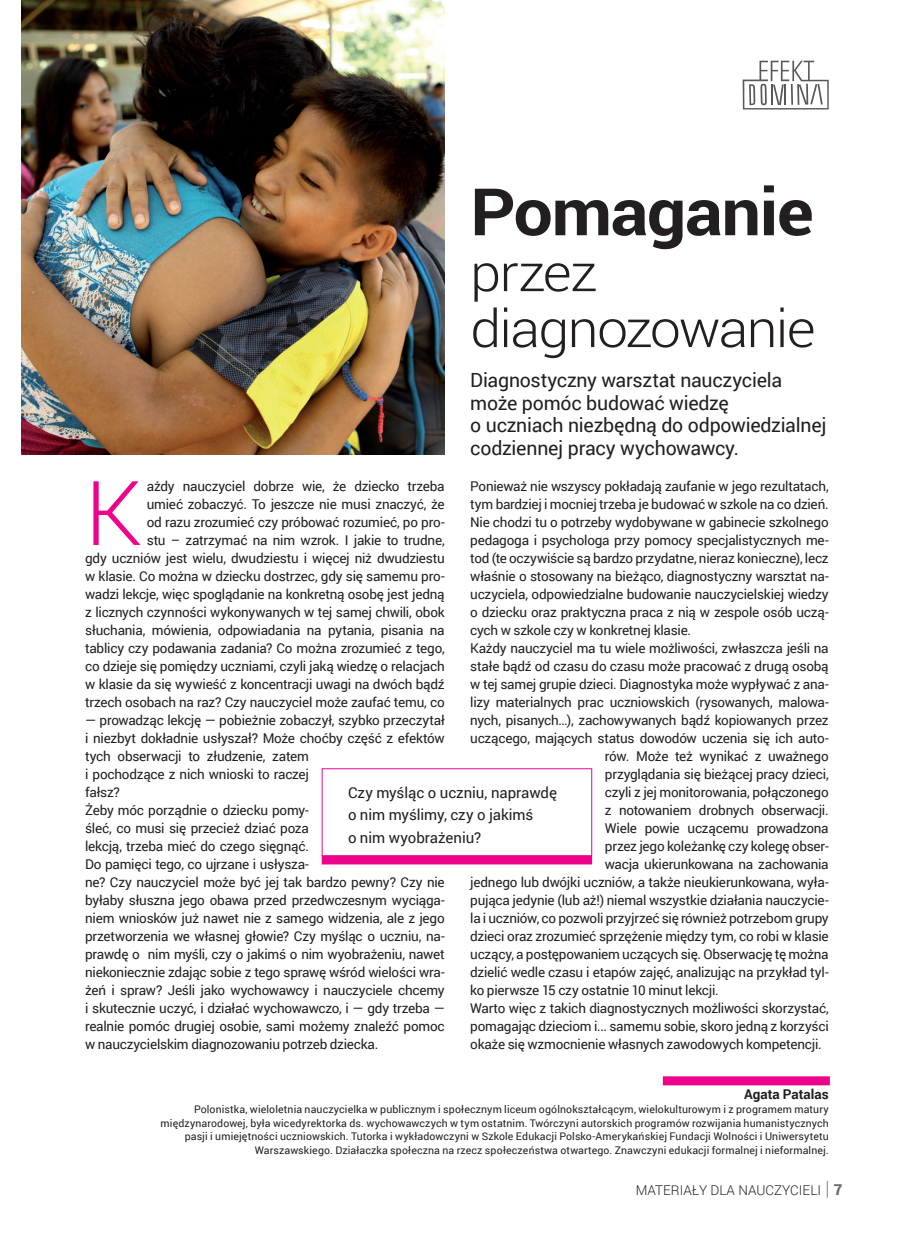
<style>
.page{position:relative;width:915px;height:1251px;background:#fff}
.page>*{position:absolute;margin:0;border:0;box-sizing:border-box;transform-origin:0 0}
.t1{font:300 89.4px "Roboto";color:#ed028c}
.t2{font:700 65.4px "Roboto";letter-spacing:-.02em;color:#231f20;scale:1.07 1}
.t3{font:300 51.9px/55.8px "Roboto";letter-spacing:-.03em;color:#231f20;scale:1.07 1}
.t4{font:19.5px/22.5px "Roboto";letter-spacing:-.01em;color:#231f20}
.t5{font:15px/22.5px "Roboto";letter-spacing:-.005em;color:#231f20}
.t6{font:13.5px/18px "Roboto";letter-spacing:-.02em;color:#231f20;text-align:right}
.t7{font:300 13.5px "Roboto";color:#231f20}
.t8{font:700 13.5px "Roboto";color:#231f20}
.t9{font:10.5px/13.5px "Roboto";letter-spacing:.01em;color:#231f20;text-align:right}
.s1{font-weight:100;font-size:19.5px}
.s2{font-weight:900;font-size:15px;color:#6c6d70}
</style>
<div class="page">
<img style="left:21px;top:0;width:423px;height:455px">
<div style="left:662px;top:1076px;width:167px;height:9px;background:#ed028c"></div>
<div style="left:321px;top:855px;width:271px;height:9px;background:#ed028c"></div>
<svg style="left:742px;top:61px;width:86px;height:48px"></svg>
<p class="t2" style="left:470px;top:166px;width:322px">Pomaganie</p>
<p class="t3" style="left:470px;top:243px;width:324px">przez diagnozowanie</p>
<p class="t4" style="left:470px;top:368px;width:357px">Diagnostyczny warsztat nauczyciela może pomóc budować wiedzę<br>o uczniach niezbędną do odpowiedzialnej codziennej pracy wychowawcy.</p>
<p class="t6" style="left:470px;top:476px;width:360px">Ponieważ nie wszyscy pokładają zaufanie w jego rezultatach,</p>
<p class="t6" style="left:470px;top:494px;width:360px">tym bardziej i mocniej trzeba je budować w szkole na co dzień.</p>
<p class="t6" style="left:470px;top:512px;width:360px">Nie chodzi tu o potrzeby wydobywane w gabinecie szkolnego</p>
<p class="t6" style="left:470px;top:530px;width:360px">pedagoga i psychologa przy pomocy specjalistycznych me-</p>
<p class="t6" style="left:470px;top:548px;width:360px">tod (te oczywiście są bardzo przydatne, nieraz konieczne), lecz</p>
<p class="t6" style="left:470px;top:566px;width:360px">właśnie o stosowany na bieżąco, diagnostyczny warsztat na-</p>
<p class="t6" style="left:470px;top:584px;width:360px">uczyciela, odpowiedzialne budowanie nauczycielskiej wiedzy</p>
<p class="t6" style="left:470px;top:602px;width:360px">o dziecku oraz praktyczna praca z nią w zespole osób uczą-</p>
<p class="t6" style="left:470px;top:620px;width:222px">cych w szkole czy w konkretnej klasie.</p>
<p class="t6" style="left:470px;top:638px;width:360px">Każdy nauczyciel ma tu wiele możliwości, zwłaszcza jeśli na</p>
<p class="t6" style="left:470px;top:656px;width:360px">stałe bądź od czasu do czasu może pracować z drugą osobą</p>
<p class="t6" style="left:470px;top:674px;width:360px">w tej samej grupie dzieci. Diagnostyka może wypływać z ana-</p>
<p class="t6" style="left:470px;top:692px;width:360px">lizy materialnych prac uczniowskich (rysowanych, malowa-</p>
<p class="t6" style="left:470px;top:710px;width:360px">nych, pisanych…), zachowywanych bądź kopiowanych przez</p>
<p class="t6" style="left:470px;top:728px;width:360px">uczącego, mających status dowodów uczenia się ich auto-</p>
<p class="t6" style="left:604px;top:746px;width:225px">rów. Może też wynikać z uważnego</p>
<p class="t6" style="left:604px;top:764px;width:225px">przyglądania się bieżącej pracy dzieci,</p>
<p class="t6" style="left:604px;top:782px;width:225px">czyli z jej monitorowania, połączonego</p>
<p class="t6" style="left:604px;top:800px;width:225px">z notowaniem drobnych obserwacji.</p>
<p class="t6" style="left:604px;top:818px;width:225px">Wiele powie uczącemu prowadzona</p>
<p class="t6" style="left:604px;top:836px;width:225px">przez jego koleżankę czy kolegę obser-</p>
<p class="t6" style="left:604px;top:854px;width:225px">wacja ukierunkowana na zachowania</p>
<p class="t6" style="left:470px;top:872px;width:360px">jednego lub dwójki uczniów, a także nieukierunkowana, wyła-</p>
<p class="t6" style="left:470px;top:890px;width:360px">pująca jedynie (lub aż!) niemal wszystkie działania nauczycie-</p>
<p class="t6" style="left:470px;top:908px;width:360px">la i uczniów, co pozwoli przyjrzeć się również potrzebom grupy</p>
<p class="t6" style="left:470px;top:926px;width:360px">dzieci oraz zrozumieć sprzężenie między tym, co robi w klasie</p>
<p class="t6" style="left:470px;top:944px;width:360px">uczący, a postępowaniem uczących się. Obserwację tę można</p>
<p class="t6" style="left:470px;top:962px;width:360px">dzielić wedle czasu i etapów zajęć, analizując na przykład tyl-</p>
<p class="t6" style="left:470px;top:980px;width:250px">ko pierwsze 15 czy ostatnie 10 minut lekcji.</p>
<p class="t6" style="left:470px;top:998px;width:360px">Warto więc z takich diagnostycznych możliwości skorzystać,</p>
<p class="t6" style="left:470px;top:1016px;width:360px">pomagając dzieciom i... samemu sobie, skoro jedną z korzyści</p>
<p class="t6" style="left:470px;top:1034px;width:353px">okaże się wzmocnienie własnych zawodowych kompetencji.</p>
<p class="t8" style="left:744px;top:1084px;width:86px">Agata Patalas</p>
<p class="t9" style="left:160px;top:1101px;width:669px">Polonistka, wieloletnia nauczycielka w publicznym i społecznym liceum ogólnokształcącym, wielokulturowym i z programem matury międzynarodowej, była wicedyrektorka ds. wychowawczych w tym ostatnim. Twórczyni autorskich programów rozwijania humanistycznych pasji i umiejętności uczniowskich. Tutorka i wykładowczyni w Szkole Edukacji Polsko-Amerykańskiej Fundacji Wolności i Uniwersytetu Warszawskiego. Działaczka społeczna na rzecz społeczeństwa otwartego. Znawczyni edukacji formalnej i nieformalnej.</p>
<p class="t6" style="left:85px;top:476px;width:361px">ażdy nauczyciel dobrze wie, że dziecko trzeba<br>umieć zobaczyć. To jeszcze nie musi znaczyć, że<br>od razu zrozumieć czy próbować rozumieć, po pro-<br>stu – zatrzymać na nim wzrok. I jakie to trudne,<br>gdy uczniów jest wielu, dwudziestu i więcej niż dwudziestu w klasie. Co można w dziecku dostrzec, gdy się samemu pro&shy;wadzi lekcje, więc spoglądanie na konkretną osobę jest jedną z licznych czynności wykonywanych w tej samej chwili, obok słuchania, mówienia, odpowiadania na pytania, pisania na tablicy czy podawania zadania? Co można zrozumieć z tego, co dzieje się pomiędzy uczniami, czyli jaką wiedzę o relacjach w klasie da się wywieść z koncentracji uwagi na dwóch bądź trzech osobach na raz? Czy nauczyciel może zaufać temu, co</p>
<p class="t6" style="left:85px;top:710px;width:361px;text-align:left">— prowadząc lekcję — pobieżnie zobaczył, szybko przeczytał i niezbyt dokładnie usłyszał? Może choćby część z efektów tych obserwacji to złudzenie, zatem<br>i pochodzące z nich wnioski to raczej<br>fałsz?<br>Żeby móc porządnie o dziecku pomy-<br>śleć, co musi się przecież dziać poza<br>lekcją, trzeba mieć do czego sięgnąć.<br>Do pamięci tego, co ujrzane i usłysza-<br>ne? Czy nauczyciel może być jej tak bardzo pewny? Czy nie byłaby słuszna jego obawa przed przedwczesnym wyciąga&shy;niem wniosków już nawet nie z samego widzenia, ale z jego przetworzenia we własnej głowie? Czy myśląc o uczniu, na&shy;prawdę o nim myśli, czy o jakimś o nim wyobrażeniu, nawet niekoniecznie zdając sobie z tego sprawę wśród wielości wra&shy;żeń i spraw? Jeśli jako wychowawcy i nauczyciele chcemy i skutecznie uczyć, i działać wychowawczo, i — gdy trzeba — realnie pomóc drugiej osobie, sami możemy znaleźć pomoc w nauczycielskim diagnozowaniu potrzeb dziecka.</p>
<p class="t1" style="left:85px;top:451px;width:59px">K</p>
<p class="t5" style="left:348px;top:780px;width:210px">Czy myśląc o uczniu, naprawdę o nim myślimy, czy o jakimś<br>o nim wyobrażeniu?</p>
<p class="t7" style="left:635px;top:1180px;width:208px">Materiały dla nauczycieli <span class="s1">|</span> <span class="s2">7</span></p>
</div>
